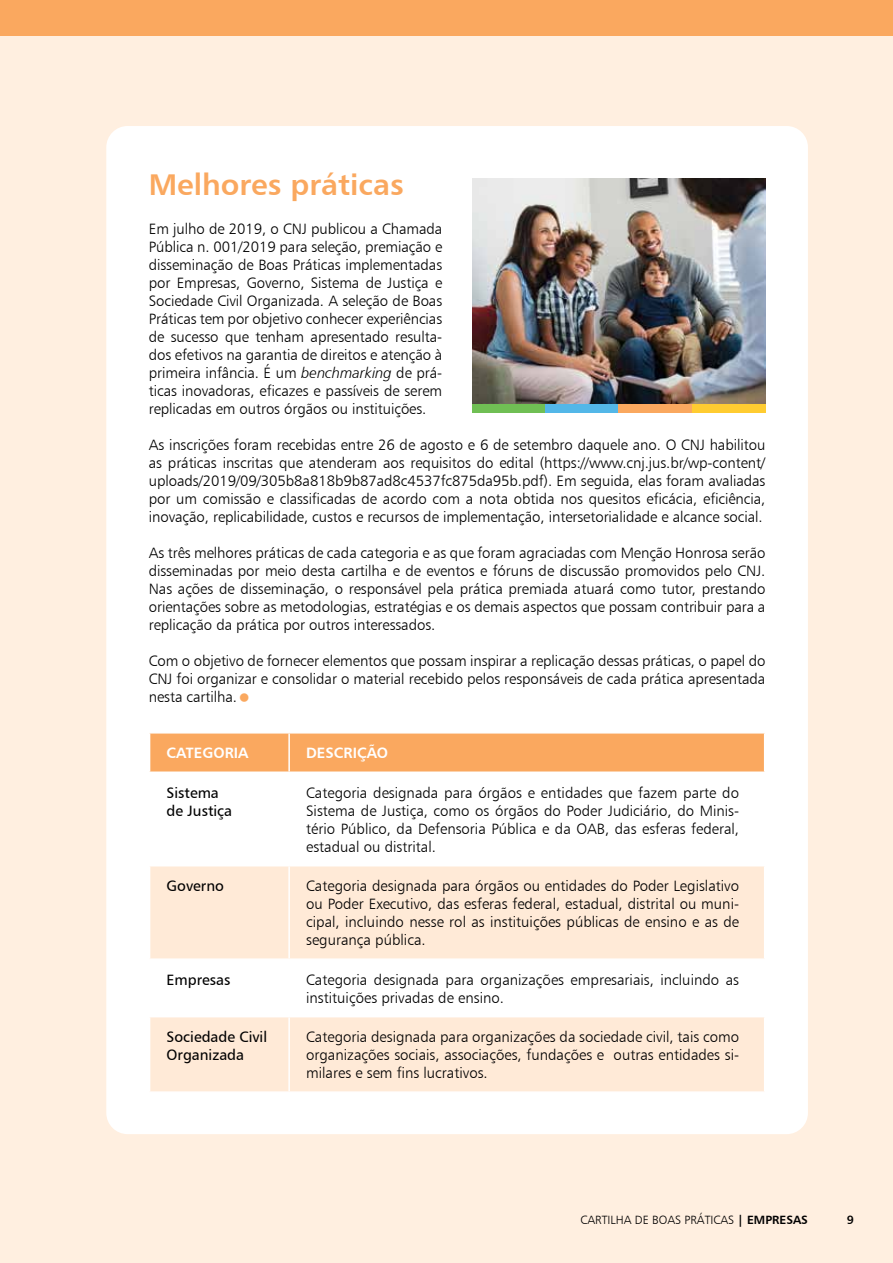
<style>
.page{position:relative;width:893px;height:1263px;background:#ffefe0}
.page>*{position:absolute;margin:0;border:0;box-sizing:border-box;transform-origin:0 0}
.t1{font:30px "Humanist 777 BT Bold B";color:#faa85f}
.t2{font:15px/18px "Humanist 777 BT Light B";color:#000;text-align:justify}
.t3{font:15px/18px "Humanist 777 BT Roman B";color:#000}
.t4{font:15px "Humanist 777 BT Bold B";color:#fff}
.t5{font:12px "Humanist 777 BT Light B";color:#000}
.t6{font:12px "Humanist 777 BT Bold B";color:#000}
.s1{font-family:"Humanist 777 BT Light Italic B"}
.s2{font-family:"Humanist 777 BT Bold B"}
</style>
<div class="page">
<div style="left:0;top:0;width:893px;height:36px;background:#faa85f"></div>
<div style="left:106px;top:126px;width:702px;height:1008px;background:#fff;border-radius:21px"></div>
<div style="left:150px;top:733px;width:614px;height:38px;background:#faa85f"></div>
<svg style="left:150px;top:866px;width:614px;height:225px;fill:#ffead7"></svg>
<hr style="left:288px;top:733px;width:2px;height:38px;background:#fff">
<hr style="left:288px;top:866px;width:2px;height:92px;background:#fff">
<hr style="left:149px;top:958px;width:140px;height:2px;background:#fff">
<hr style="left:289px;top:958px;width:476px;height:2px;background:#fff">
<hr style="left:288px;top:960px;width:2px;height:56px;background:#fff">
<hr style="left:149px;top:1016px;width:140px;height:1px;background:#fff">
<hr style="left:289px;top:1016px;width:476px;height:1px;background:#fff">
<hr style="left:288px;top:1017px;width:2px;height:74px;background:#fff">
<img style="left:472px;top:179px;width:293px;height:225px">
<div style="left:472px;top:404px;width:73px;height:8px;background:#70bf54"></div>
<div style="left:545px;top:404px;width:74px;height:8px;background:#53b7e8"></div>
<div style="left:619px;top:404px;width:73px;height:8px;background:#faa85f"></div>
<div style="left:692px;top:404px;width:73px;height:8px;background:#ffcc31"></div>
<h1 class="t1" style="left:149px;top:166px;width:257px">Melhores práticas</h1>
<p class="t2" style="left:149px;top:220px;width:295px">Em julho de 2019, o CNJ publicou a Chamada Pública n. 001/2019 para seleção, premiação e disseminação de Boas Práticas implementadas por Empresas, Governo, Sistema de Justiça e Sociedade Civil Organizada. A seleção de Boas Práticas tem por objetivo conhecer experiências de sucesso que tenham apresentado resulta&shy;dos efetivos na garantia de direitos e atenção à primeira infância. É um <span class="s1">benchmarking</span> de prá&shy;ticas inovadoras, eficazes e passíveis de serem replicadas em outros órgãos ou instituições.</p>
<p class="t2" style="left:149px;top:436px;width:618px">As inscrições foram recebidas entre 26 de agosto e 6 de setembro daquele ano. O CNJ habilitou as práticas inscritas que atenderam aos requisitos do edital (https://www.cnj.jus.br/wp-content/ uploads/2019/09/305b8a818b9b87ad8c4537fc875da95b.pdf). Em seguida, elas foram avaliadas por um comissão e classificadas de acordo com a nota obtida nos quesitos eficácia, eficiência, inovação, replicabilidade, custos e recursos de implementação, intersetorialidade e alcance social.</p>
<p class="t2" style="left:149px;top:544px;width:618px">As três melhores práticas de cada categoria e as que foram agraciadas com Menção Honrosa serão disseminadas por meio desta cartilha e de eventos e fóruns de discussão promovidos pelo CNJ.<br>Nas ações de disseminação, o responsável pela prática premiada atuará como tutor, prestando orientações sobre as metodologias, estratégias e os demais aspectos que possam contribuir para a replicação da prática por outros interessados.</p>
<p class="t2" style="left:149px;top:652px;width:618px">Com o objetivo de fornecer elementos que possam inspirar a replicação dessas práticas, o papel do CNJ foi organizar e consolidar o material recebido pelos responsáveis de cada prática apresentada nesta cartilha.</p>
<p class="t4" style="left:167px;top:743px;width:83px">CATEGORIA</p>
<p class="t4" style="left:306px;top:743px;width:84px">DESCRIÇÃO</p>
<p class="t3" style="left:167px;top:783px;width:67px">Sistema de Justiça</p>
<p class="t2" style="left:306px;top:783px;width:434px">Categoria designada para órgãos e entidades que fazem parte do Sistema de Justiça, como os órgãos do Poder Judiciário, do Minis&shy;tério Público, da Defensoria Pública e da OAB, das esferas federal, estadual ou distrital.</p>
<p class="t3" style="left:167px;top:877px;width:59px">Governo</p>
<p class="t2" style="left:306px;top:877px;width:434px">Categoria designada para órgãos ou entidades do Poder Legislativo ou Poder Executivo, das esferas federal, estadual, distrital ou muni&shy;cipal, incluindo nesse rol as instituições públicas de ensino e as de segurança pública.</p>
<p class="t3" style="left:167px;top:970px;width:65px">Empresas</p>
<p class="t2" style="left:306px;top:970px;width:434px">Categoria designada para organizações empresariais, incluindo as instituições privadas de ensino.</p>
<p class="t3" style="left:167px;top:1027px;width:102px">Sociedade Civil<br>Organizada</p>
<p class="t2" style="left:306px;top:1028px;width:434px">Categoria designada para organizações da sociedade civil, tais como organizações sociais, associações, fundações e outras entidades si&shy;milares e sem fins lucrativos.</p>
<p class="t5" style="left:580px;top:1212px;width:229px">CARTILHA DE BOAS PRÁTICAS <span class="s2">| EMPRESAS</span></p>
<p class="t6" style="left:847px;top:1212px;width:9px">9</p>
</div>
